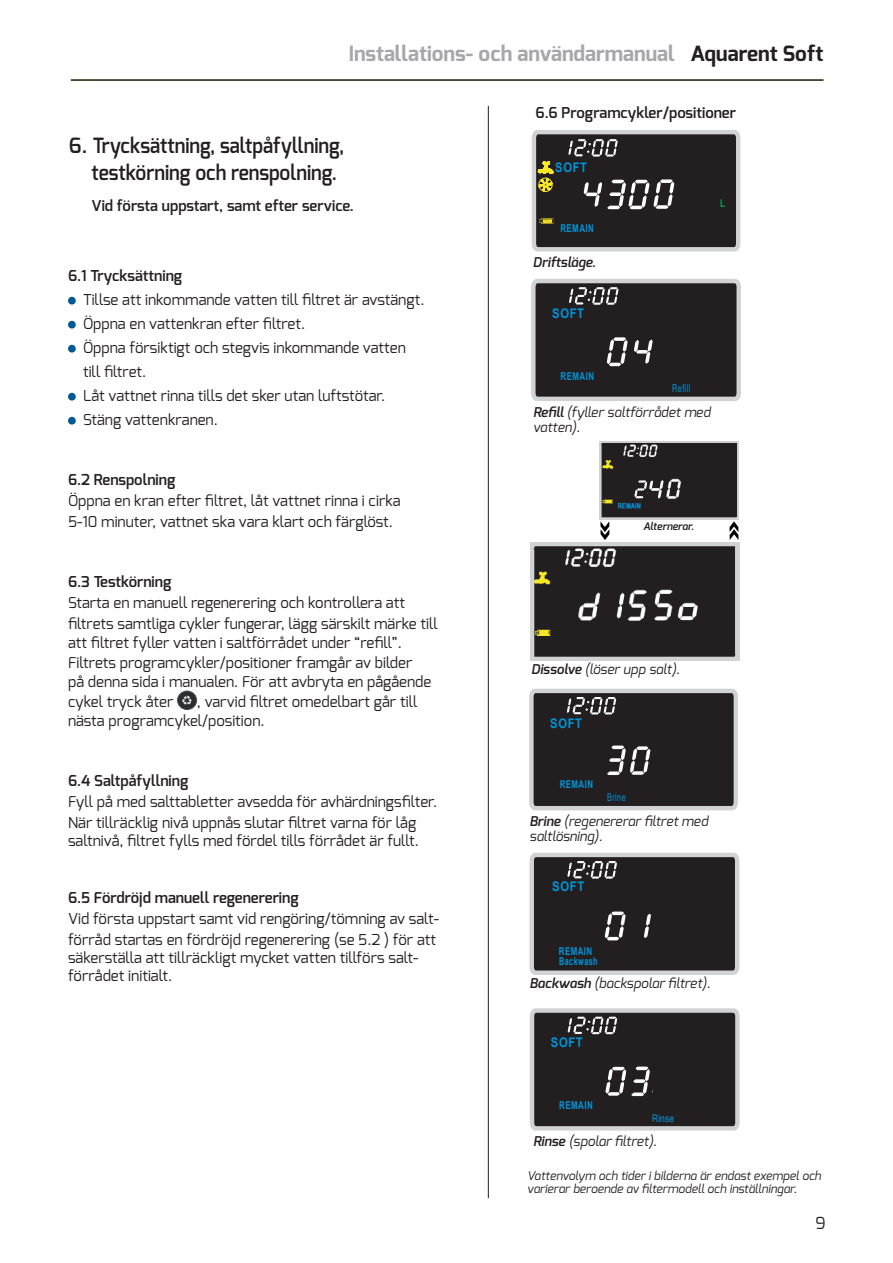
<style>
.page{position:relative;width:893px;height:1263px;background:#fff}
.page>*{position:absolute;margin:0;border:0;box-sizing:border-box;transform-origin:0 0}
.t1{font:700 21px "Exo";color:#a7a6ab}
.Mellanrubrik_16_18p{font:600 21px "Exo";color:#231f20}
.Mellanrubrik_16_18p-2{font:600 21px "Exo";color:#231f20;scale:.92 1}
.t2{font:16.5px "Exo";color:#231f20}
.brödtext{font:15px/19.5px "Exo";color:#231f20}
.Brödtext{font:15px/21px "Exo";color:#231f20}
.Mellanrubrik_11_14p{font:600 15px "Exo";color:#231f20}
.brödtext-2{font:600 15px "Exo";color:#231f20}
.Brödtext-2{font:600 15px "Exo";color:#231f20}
.Mellanrum_5p{font:600 15px "Exo";color:#231f20}
.Mellanrum_5p-2{font:italic 13.5px/15px "Exo";color:#231f20}
.t3{font:italic 600 13.5px "Exo";color:#231f20}
.t4{font:700 13.2px "Arial";letter-spacing:.055em;color:#0095d9;scale:.85 1}
.Mellanrum_5p-3{font:italic 12px/13.5px "Exo";color:#231f20}
.t5{font:700 10.8px "Arial";letter-spacing:.055em;color:#0095d9;scale:.73 1}
.t6{font:10.8px "Arial";letter-spacing:.055em;color:#0095d9;scale:.68 1}
.t7{font:700 10.8px "Arial";letter-spacing:.055em;color:#0095d9;scale:.68 1}
.t8{font:700 10.65px "Arial";color:#00a54f;scale:.78 1}
.Mellanrum_5p-4{font:italic 600 10.5px "Exo";color:#231f20}
.Mellanrum_5p-5{font:10.5px "Arial Narrow";color:#0096da}
.s1{color:#231f20}
.s2{font-weight:600}
</style>
<div class="page">
<hr style="left:71px;top:79px;width:752px;height:2px;background:#1a1a00">
<svg style="left:531px;top:130px;width:210px;height:122px;background:#413e3d"></svg>
<div style="left:68px;top:297px;width:8px;height:8px;background:#015a94;border-radius:50%"></div>
<div style="left:68px;top:321px;width:8px;height:8px;background:#015a94;border-radius:50%"></div>
<div style="left:68px;top:345px;width:8px;height:8px;background:#015a94;border-radius:50%"></div>
<div style="left:68px;top:393px;width:8px;height:8px;background:#015a94;border-radius:50%"></div>
<div style="left:68px;top:417px;width:8px;height:8px;background:#015a94;border-radius:50%"></div>
<div style="left:177px;top:691px;width:20px;height:19px;background:#2c2d2d;border-radius:50%"></div>
<div style="left:177px;top:691px;width:20px;height:19px;border:1px solid #4c5159;border-radius:50%"></div>
<svg style="left:182px;top:695px;width:10px;height:10px"></svg>
<svg style="left:529px;top:852px;width:211px;height:123px;background:#3d3a3b"></svg>
<svg style="left:531px;top:279px;width:210px;height:122px;background:#383536"></svg>
<hr style="left:488px;top:106px;width:1px;height:1092px;background:#231f20">
<img style="left:530px;top:543px;width:209px;height:117px">
<svg style="left:600px;top:521px;width:9px;height:19px"></svg>
<svg style="left:729px;top:521px;width:9px;height:19px"></svg>
<img style="left:600px;top:441px;width:138px;height:79px">
<svg style="left:634px;top:479px;width:30px;height:21px"></svg>
<svg style="left:529px;top:688px;width:209px;height:123px;background:#3e3b3c"></svg>
<svg style="left:529px;top:1008px;width:210px;height:123px;background:#3b3839"></svg>
<h1 class="t1" style="left:349px;top:40px;width:476px">Installations- och användarmanual <span class="s1">Aquarent Soft</span></h1>
<p class="Mellanrubrik_16_18p" style="left:69px;top:132px;width:277px">6. Trycksättning, saltpåfyllning,</p>
<p class="Mellanrubrik_16_18p-2" style="left:91px;top:159px;width:268px">testkörning och renspolning.</p>
<p class="brödtext-2" style="left:91px;top:196px;width:264px">Vid första uppstart, samt efter service.</p>
<p class="Mellanrubrik_11_14p" style="left:68px;top:266px;width:116px">6.1 Trycksättning</p>
<p class="brödtext" style="left:83px;top:289px;width:343px">Tillse att inkommande vatten till filtret är avstängt.</p>
<p class="brödtext" style="left:83px;top:313px;width:224px">Öppna en vattenkran efter filtret.</p>
<p class="brödtext" style="left:83px;top:338px;width:324px">Öppna försiktigt och stegvis inkommande vatten</p>
<p class="brödtext" style="left:83px;top:362px;width:65px">till filtret.</p>
<p class="brödtext" style="left:83px;top:385px;width:304px">Låt vattnet rinna tills det sker utan luftstötar.</p>
<p class="brödtext" style="left:83px;top:409px;width:136px">Stäng vattenkranen.</p>
<p class="Mellanrubrik_11_14p" style="left:68px;top:470px;width:109px">6.2 Renspolning</p>
<p class="brödtext" style="left:68px;top:491px;width:334px">Öppna en kran efter filtret, låt vattnet rinna i cirka</p>
<p class="brödtext" style="left:68px;top:512px;width:326px">5-10 minuter, vattnet ska vara klart och färglöst.</p>
<p class="Mellanrubrik_11_14p" style="left:68px;top:572px;width:105px">6.3 Testkörning</p>
<p class="brödtext" style="left:68px;top:592px;width:371px;line-height:21px">Starta en manuell regenerering och kontrollera att filtrets samtliga cykler fungerar, lägg särskilt märke till</p>
<p class="brödtext" style="left:68px;top:633px;width:335px">att filtret fyller vatten i saltförrådet under “refill”.</p>
<p class="brödtext" style="left:68px;top:652px;width:365px">Filtrets programcykler/positioner framgår av bilder på denna sida i manualen. För att avbryta en pågående cykel tryck åter</p>
<p class="brödtext" style="left:68px;top:691px;width:351px;text-indent:129px">, varvid filtret omedelbart går till nästa programcykel/position.</p>
<p class="Mellanrubrik_11_14p" style="left:68px;top:771px;width:122px">6.4 Saltpåfyllning</p>
<p class="Brödtext" style="left:68px;top:791px;width:371px">Fyll på med salttabletter avsedda för avhärdningsfilter.<br>När tillräcklig nivå uppnås slutar filtret varna för låg</p>
<p class="Brödtext" style="left:68px;top:830px;width:352px">saltnivå, filtret fylls med fördel tills förrådet är fullt.</p>
<p class="Mellanrum_5p" style="left:535px;top:103px;width:202px">6.6 Programcykler/positioner</p>
<p class="t4" style="left:555px;top:158px;width:39px">SOFT</p>
<p class="t5" style="left:560px;top:221px;width:47px">REMAIN</p>
<p class="t3" style="left:533px;top:253px;width:64px">Driftsläge.</p>
<p class="t4" style="left:552px;top:304px;width:39px">SOFT</p>
<p class="t8" style="left:720px;top:196px;width:8px">L</p>
<p class="t5" style="left:561px;top:368px;width:47px">REMAIN</p>
<p class="t6" style="left:672px;top:381px;width:28px">Refill</p>
<p class="Mellanrum_5p-2" style="left:533px;top:405px;width:179px"><span class="s2">Refill</span> (fyller saltförrådet med vatten).</p>
<p class="Mellanrum_5p-4" style="left:643px;top:520px;width:52px">Alternerar.</p>
<p class="Mellanrum_5p-2" style="left:531px;top:662px;width:150px"><span class="s2">Dissolve</span> (löser upp salt).</p>
<p class="t4" style="left:550px;top:714px;width:39px">SOFT</p>
<p class="t4" style="left:555px;top:724px;width:39px">SOFT</p>
<p class="t5" style="left:560px;top:777px;width:47px">REMAIN</p>
<p class="t6" style="left:607px;top:790px;width:29px">Brine</p>
<p class="Mellanrum_5p-2" style="left:529px;top:814px;width:180px"><span class="s2">Brine</span> (regenererar filtret med saltlösning).</p>
<p class="t4" style="left:552px;top:877px;width:39px">SOFT</p>
<p class="Brödtext-2" style="left:68px;top:888px;width:232px">6.5 Fördröjd manuell regenerering</p>
<p class="Brödtext" style="left:68px;top:908px;width:372px">Vid första uppstart samt vid rengöring/tömning av salt&shy;förråd startas en fördröjd regenerering (se 5.2 ) för att</p>
<p class="Brödtext" style="left:68px;top:948px;width:351px;line-height:18px">säkerställa att tillräckligt mycket vatten tillförs salt&shy;förrådet initialt.</p>
<p class="t7" style="left:559px;top:954px;width:58px">Backwash</p>
<p class="t5" style="left:559px;top:943px;width:47px">REMAIN</p>
<p class="Mellanrum_5p-2" style="left:529px;top:976px;width:182px"><span class="s2">Backwash</span> (backspolar filtret).</p>
<p class="t4" style="left:551px;top:1033px;width:39px">SOFT</p>
<p class="t5" style="left:559px;top:1098px;width:47px">REMAIN</p>
<p class="Mellanrum_5p-5" style="left:652px;top:1111px;width:24px">Rinse</p>
<p class="Mellanrum_5p-2" style="left:533px;top:1134px;width:125px"><span class="s2">Rinse</span> (spolar filtret).</p>
<p class="Mellanrum_5p-3" style="left:527px;top:1168px;width:295px">Vattenvolym och tider i bilderna är endast exempel och varierar beroende av filtermodell och inställningar.</p>
<p class="t2" style="left:815px;top:1212px;width:12px">9</p>
</div>
